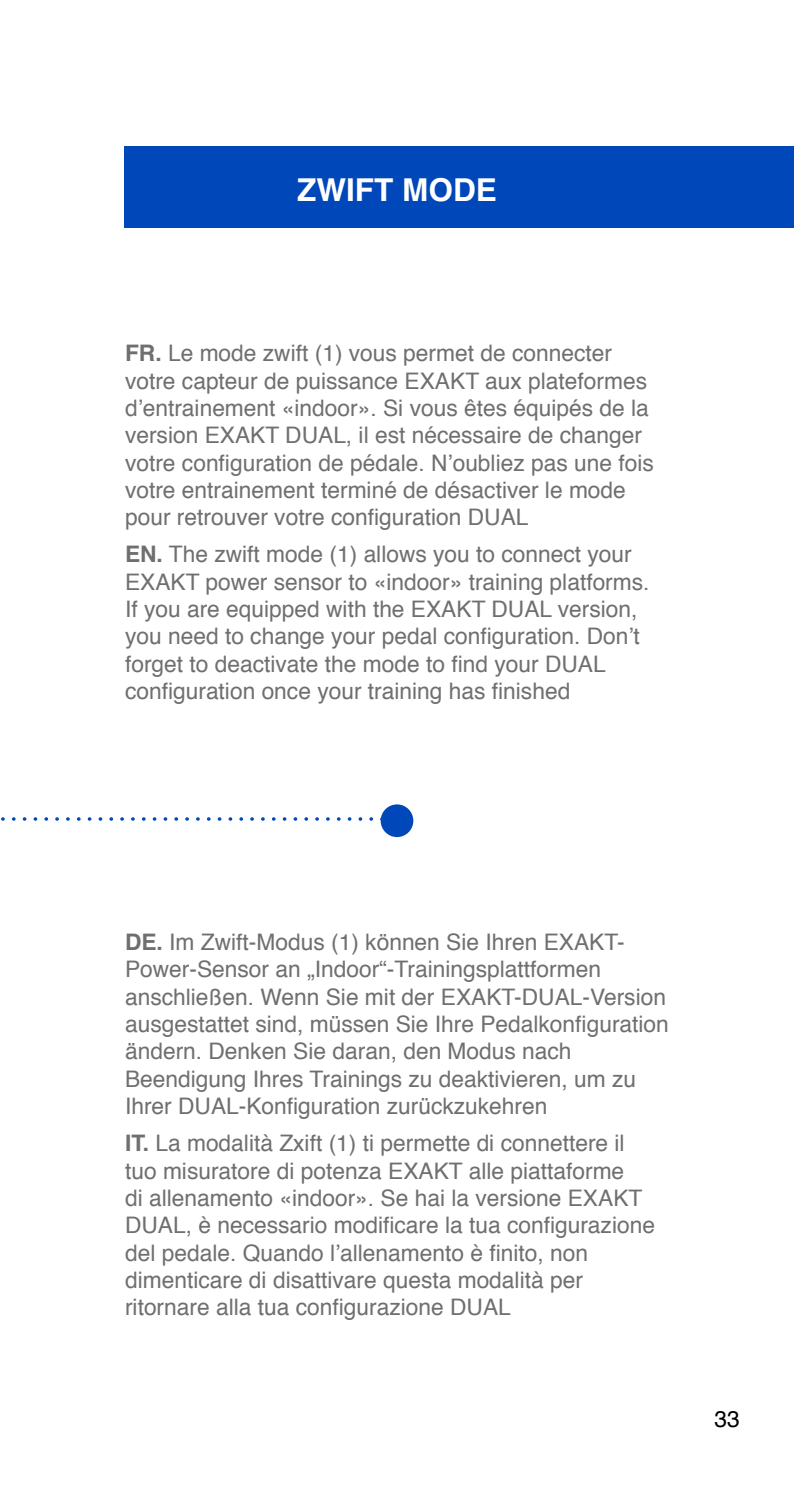
<style>
.page{position:relative;width:794px;height:1489px;background:#fff}
.page>*{position:absolute;margin:0;border:0;box-sizing:border-box;transform-origin:0 0}
.t1{font:700 31.5px "Helvetica";color:#fff}
.t2{font:22.75px/27.3px "Helvetica";color:#706f6f}
.t3{font:22.75px "Helvetica";color:#000}
.s1{font-weight:700}
</style>
<div class="page">
<svg style="left:1px;top:817px;width:380px;height:3px"></svg>
<div style="left:381px;top:804px;width:32px;height:33px;background:#0047ba;border-radius:50%"></div>
<div style="left:124px;top:146px;width:670px;height:82px;background:#0047ba"></div>
<h1 class="t1" style="left:297px;top:164px;width:201px">ZWIFT MODE</h1>
<p class="t2" style="left:125px;top:340px;width:530px"><span class="s1">FR.</span> Le mode zwift (1) vous permet de connecter votre capteur de puissance EXAKT aux plateformes d’entrainement «indoor». Si vous êtes équipés de la version EXAKT DUAL, il est nécessaire de changer votre configuration de pédale. N’oubliez pas une fois votre entrainement terminé de désactiver le mode pour retrouver votre configuration DUAL</p>
<p class="t2" style="left:125px;top:541px;width:526px"><span class="s1">EN.</span> The zwift mode (1) allows you to connect your EXAKT power sensor to «indoor» training platforms.<br>If you are equipped with the EXAKT DUAL version, you need to change your pedal configuration. Don’t forget to deactivate the mode to find your DUAL configuration once your training has finished</p>
<p class="t2" style="left:125px;top:929px;width:545px"><span class="s1">DE.</span> Im Zwift-Modus (1) können Sie Ihren EXAKT-Power-Sensor an „Indoor“-Trainingsplattformen anschließen. Wenn Sie mit der EXAKT-DUAL-Version ausgestattet sind, müssen Sie Ihre Pedalkonfiguration ändern. Denken Sie daran, den Modus nach Beendigung Ihres Trainings zu deaktivieren, um zu Ihrer DUAL-Konfiguration zurückzukehren</p>
<p class="t2" style="left:125px;top:1130px;width:531px"><span class="s1">IT.</span> La modalità Zxift (1) ti permette di connettere il tuo misuratore di potenza EXAKT alle piattaforme<br>di allenamento «indoor». Se hai la versione EXAKT DUAL, è necessario modificare la tua configurazione del pedale. Quando l’allenamento è finito, non dimenticare di disattivare questa modalità per ritornare alla tua configurazione DUAL</p>
<p class="t3" style="left:714px;top:1400px;width:27px">33</p>
</div>
